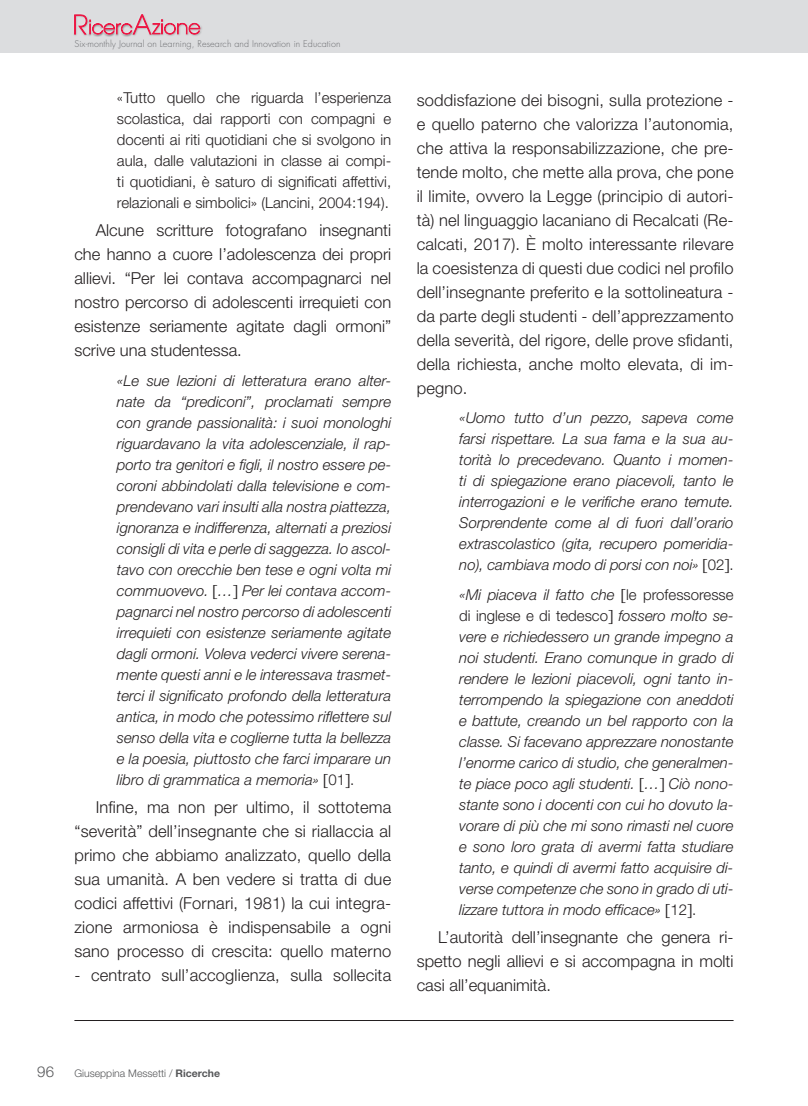
<style>
.page{position:relative;width:808px;height:1106px;background:#fff}
.page>*{position:absolute;margin:0;border:0;box-sizing:border-box;transform-origin:0 0}
.t1{font:300 16.5px/24px "Helvetica Neue LT";letter-spacing:.01em;color:#231f20;text-align:justify}
.t2{font:italic 300 15px/21px "Helvetica Neue LT";color:#231f20;text-align:justify}
.t3{font:300 15px/21px "Helvetica Neue LT";color:#231f20;text-align:justify}
.t4{font:300 15px "Helvetica Neue CE";color:#57585a}
.t5{font:300 10.5px "Helvetica Neue CE";color:#57585a}
.t6{font:300 9px "Futura";letter-spacing:.01em;color:#6c6d70}
.s1{font-style:normal}
.s2{font-family:"Helvetica Neue";font-weight:700}
</style>
<div class="page">
<div style="left:0;top:0;width:808px;height:53px;background:#dcdddf"></div>
<hr style="left:74px;top:1020px;width:659px;height:1px;background:#231f20">
<div style="left:72px;top:14px;width:18px;height:23px;background:#231f20;opacity:.3"></div>
<div style="left:87px;top:18px;width:48px;height:19px;background:#231f20;opacity:.5"></div>
<div style="left:131px;top:13px;width:23px;height:24px;background:#231f20;opacity:.3"></div>
<div style="left:150px;top:18px;width:53px;height:19px;background:#231f20;opacity:.3"></div>
<svg style="left:74px;top:14px;width:126px;height:21px"></svg>
<p class="t6" style="left:74px;top:38px;width:268px">Six-monthly Journal on Learning, Research and Innovation in Education</p>
<p class="t3" style="left:117px;top:86px;width:276px">«Tutto quello che riguarda l’esperienza scolastica, dai rapporti con compagni e docenti ai riti quotidiani che si svolgono in aula, dalle valutazioni in classe ai compi&shy;ti quotidiani, è saturo di significati affettivi, relazionali e simbolici» (Lancini, 2004:194).</p>
<p class="t1" style="left:74px;top:218px;width:318px;text-indent:21px">Alcune scritture fotografano insegnanti che hanno a cuore l’adolescenza dei propri allievi. “Per lei contava accompagnarci nel nostro percorso di adolescenti irrequieti con esistenze seriamente agitate dagli ormoni” scrive una studentessa.</p>
<p class="t2" style="left:117px;top:369px;width:276px">«Le sue lezioni di letteratura erano alter&shy;nate da “prediconi”, proclamati sempre con grande passionalità: i suoi monologhi riguardavano la vita adolescenziale, il rap&shy;porto tra genitori e figli, il nostro essere pe&shy;coroni abbindolati dalla televisione e com&shy;prendevano vari insulti alla nostra piattezza, ignoranza e indifferenza, alternati a preziosi consigli di vita e perle di saggezza. Io ascol&shy;tavo con orecchie ben tese e ogni volta mi commuovevo. … Per lei contava accom&shy;pagnarci nel nostro percorso di adolescenti irrequieti con esistenze seriamente agitate dagli ormoni. Voleva vederci vivere serena&shy;mente questi anni e le interessava trasmet&shy;terci il significato profondo della letteratura antica, in modo che potessimo riflettere sul senso della vita e coglierne tutta la bellezza e la poesia, piuttosto che farci imparare un libro di grammatica a memoria» <span class="s1">01 .</span></p>
<p class="t1" style="left:74px;top:794px;width:318px;text-indent:21px">Infine, ma non per ultimo, il sottotema “severità” dell’insegnante che si riallaccia al primo che abbiamo analizzato, quello della sua umanità. A ben vedere si tratta di due codici affettivi (Fornari, 1981) la cui integra&shy;zione armoniosa è indispensabile a ogni sano processo di crescita: quello materno</p>
<p class="t1" style="left:74px;top:962px;width:318px">- centrato sull’accoglienza, sulla sollecita</p>
<p class="t1" style="left:417px;top:87px;width:318px">soddisfazione dei bisogni, sulla protezione - e quello paterno che valorizza l’autonomia, che attiva la responsabilizzazione, che pre&shy;tende molto, che mette alla prova, che pone il limite, ovvero la Legge (principio di autori&shy;tà) nel linguaggio lacaniano di Recalcati (Re&shy;calcati, 2017). È molto interessante rilevare la coesistenza di questi due codici nel profilo dell’insegnante preferito e la sottolineatura - da parte degli studenti - dell’apprezzamento della severità, del rigore, delle prove sfidanti, della richiesta, anche molto elevata, di im&shy;pegno.</p>
<p class="t2" style="left:459px;top:407px;width:276px">«Uomo tutto d’un pezzo, sapeva come farsi rispettare. La sua fama e la sua au&shy;torità lo precedevano. Quanto i momen&shy;ti di spiegazione erano piacevoli, tanto le interrogazioni e le verifiche erano temute.<br>Sorprendente come al di fuori dall’orario extrascolastico (gita, recupero pomeridia&shy;no), cambiava modo di porsi con noi» <span class="s1">02 .</span></p>
<p class="t2" style="left:459px;top:584px;width:276px">«Mi piaceva il fatto che <span class="s1">le professoresse di inglese e di tedesco</span> fossero molto se&shy;vere e richiedessero un grande impegno a noi studenti. Erano comunque in grado di rendere le lezioni piacevoli, ogni tanto in&shy;terrompendo la spiegazione con aneddoti e battute, creando un bel rapporto con la classe. Si facevano apprezzare nonostante l’enorme carico di studio, che generalmen&shy;te piace poco agli studenti. … Ciò nono&shy;stante sono i docenti con cui ho dovuto la&shy;vorare di più che mi sono rimasti nel cuore e sono loro grata di avermi fatta studiare tanto, e quindi di avermi fatto acquisire di&shy;verse competenze che sono in grado di uti&shy;lizzare tuttora in modo efficace» <span class="s1">12 .</span></p>
<p class="t1" style="left:417px;top:925px;width:318px;text-indent:21px">L’autorità dell’insegnante che genera ri&shy;spetto negli allievi e si accompagna in molti casi all’equanimità.</p>
<p class="t4" style="left:37px;top:1062px;width:18px">96</p>
<p class="t5" style="left:74px;top:1067px;width:147px">Giuseppina Messetti / <span class="s2">Ricerche</span></p>
</div>
